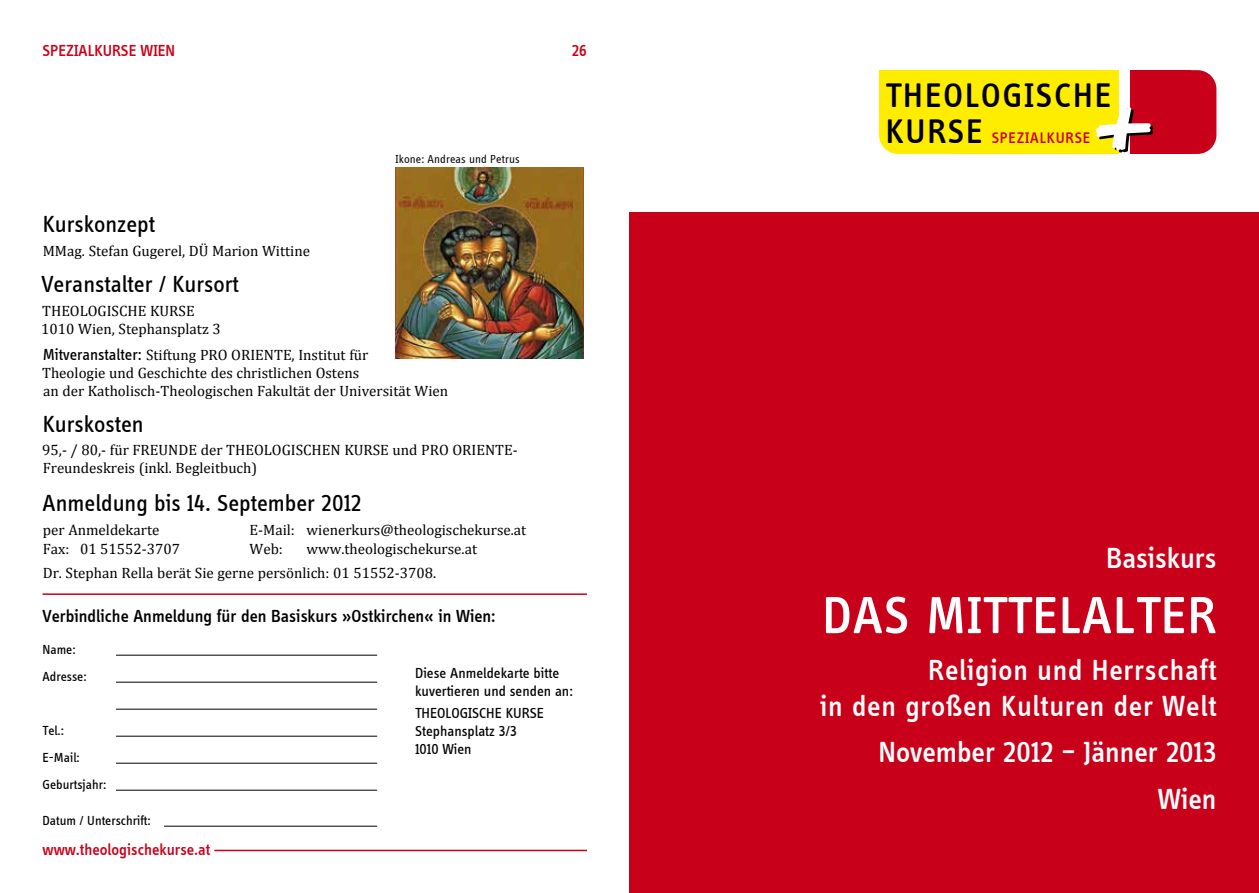
<style>
.page{position:relative;width:1259px;height:893px;background:#fff}
.page>*{position:absolute;margin:0;border:0;box-sizing:border-box;transform-origin:0 0}
.t1{font:500 54px "Info Disp";color:#fff}
.t2{font:500 35.25px/35.1px "Info Disp";letter-spacing:.06em;color:#000}
.t3{font:500 30px/36px "Info Disp";letter-spacing:.025em;color:#fff;text-align:right}
.t4{font:500 30px/46.5px "Info Disp";color:#fff;text-align:right}
.t5{font:24px "Info Disp";color:#000}
.t6{font:500 18px "Info Disp";color:#000}
.t7{font:500 16.5px "Info Disp";color:#c90019}
.t8{font:500 15.75px "Info Disp";letter-spacing:.05em;color:#c90019}
.t9{font:15px/18px "Cambria";color:#000}
.t10{font:15px/18px "Info Disp";color:#000}
.t11{font:13.5px/27px "Info Disp";color:#000}
.t12{font:12px "Info Disp";letter-spacing:.01em;color:#000}
.s1{font-family:"Info Disp";font-size:16.5px}
</style>
<div class="page">
<div style="left:879px;top:70px;width:238px;height:84px;background:#ffed00;border-radius:19px"></div>
<div style="left:1130px;top:70px;width:86px;height:84px;background:#c90019;border-radius:19px"></div>
<div style="left:1130px;top:70px;width:61px;height:84px;background:#c90019"></div>
<svg style="left:1095px;top:106px;width:58px;height:47px"></svg>
<div style="left:629px;top:213px;width:630px;height:680px;background:#c90019"></div>
<hr style="left:214px;top:850px;width:373px;height:1px;background:#c90019">
<hr style="left:116px;top:655px;width:261px;height:1px;background:#000">
<hr style="left:116px;top:682px;width:261px;height:1px;background:#000">
<hr style="left:116px;top:709px;width:261px;height:1px;background:#000">
<hr style="left:116px;top:736px;width:261px;height:1px;background:#000">
<hr style="left:116px;top:763px;width:261px;height:1px;background:#000">
<hr style="left:116px;top:790px;width:261px;height:1px;background:#000">
<hr style="left:164px;top:826px;width:213px;height:1px;background:#000">
<hr style="left:43px;top:593px;width:544px;height:2px;background:#c90019">
<img style="left:395px;top:167px;width:188px;height:192px">
<p class="t7" style="left:43px;top:41px;width:106px">SPEZIALKURSE Wien</p>
<p class="t7" style="left:572px;top:41px;width:17px">26</p>
<p class="t12" style="left:395px;top:153px;width:126px">Ikone: Andreas und Petrus</p>
<h3 class="t5" style="left:43px;top:209px;width:114px">Kurskonzept</h3>
<p class="t9" style="left:43px;top:242px;width:269px">MMag. Stefan Gugerel, DÜ Marion Wittine</p>
<h3 class="t5" style="left:42px;top:270px;width:199px">Veranstalter / Kursort</h3>
<p class="t9" style="left:41px;top:302px;width:181px">THEOLOGISCHE KURSE<br>1010 Wien, Stephansplatz 3</p>
<p class="t9" style="left:42px;top:346px;width:407px"><span class="s1">Mitveranstalter:</span> Stiftung PRO ORIENTE, Institut für<br>Theologie und Geschichte des christlichen Ostens<br>an der Katholisch-Theologischen Fakultät der Universität Wien</p>
<h3 class="t5" style="left:43px;top:410px;width:102px">Kurskosten</h3>
<p class="t9" style="left:42px;top:441px;width:429px">95,- / 80,- für FREUNDE der THEOLOGISCHEN KURSE und Pro Oriente</p>
<p class="t9" style="left:513px;top:441px;width:5px">-</p>
<p class="t9" style="left:43px;top:459px;width:216px">Freundeskreis (inkl. Begleitbuch)</p>
<h3 class="t5" style="left:43px;top:488px;width:320px">Anmeldung bis 14. September 2012</h3>
<p class="t9" style="left:43px;top:520px;width:118px">per Anmeldekarte</p>
<p class="t9" style="left:250px;top:520px;width:278px">E-Mail: wienerkurs@theologischekurse.at</p>
<p class="t9" style="left:43px;top:540px;width:139px">Fax: 01 51552-3707</p>
<p class="t9" style="left:250px;top:540px;width:35px">Web:</p>
<p class="t9" style="left:43px;top:537px;width:436px;line-height:24px;text-indent:264px">www.theologischekurse.at<br>Dr. Stephan Rella berät Sie gerne persönlich: 01 51552-3708.</p>
<p class="t6" style="left:43px;top:606px;width:455px">Verbindliche Anmeldung für den Basiskurs »Ostkirchen« in Wien:</p>
<p class="t11" style="left:43px;top:635px;width:46px">Name:<br>Adresse:</p>
<p class="t10" style="left:415px;top:663px;width:159px">Diese Anmeldekarte bitte kuvertieren und senden an:</p>
<p class="t10" style="left:415px;top:704px;width:130px">THEOLOGISCHE KURSE<br>Stephansplatz 3/3<br>1010 Wien</p>
<p class="t11" style="left:43px;top:716px;width:65px">Tel.:<br>E-Mail:<br>Geburtsjahr:</p>
<p class="t11" style="left:43px;top:806px;width:110px">Datum / Unterschrift:</p>
<p class="t7" style="left:43px;top:840px;width:169px">www.theologischekurse.at</p>
<h2 class="t2" style="left:886px;top:78px;width:227px">Theologische<br>Kurse</h2>
<p class="t8" style="left:991px;top:129px;width:100px">Spezialkurse</p>
<h3 class="t4" style="left:1106px;top:535px;width:112px">Basiskurs</h3>
<h1 class="t1" style="left:822px;top:585px;width:130px">Das Mittel</h1>
<h1 class="t1" style="left:1082px;top:585px;width:57px">alter</h1>
<h3 class="t3" style="left:820px;top:652px;width:398px">Religion und Herrschaft<br>in den großen Kulturen der Welt</h3>
<h3 class="t4" style="left:878px;top:729px;width:339px">November 2012 – Jänner 2013<br>Wien</h3>
</div>
